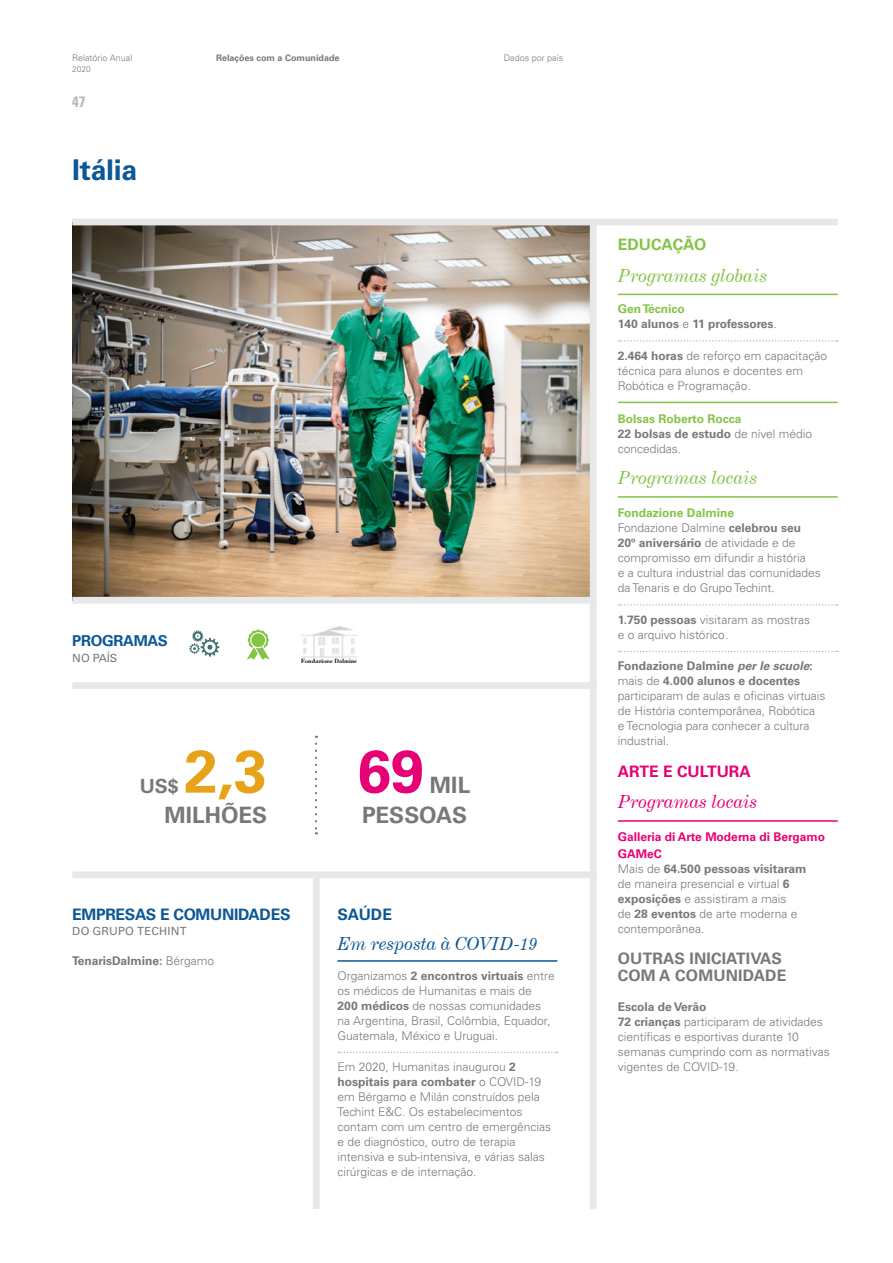
<style>
.page{position:relative;width:893px;height:1263px;background:#fff}
.page>*{position:absolute;margin:0;border:0;box-sizing:border-box;transform-origin:0 0}
.txt___texto_general{font:700 60px "Univers LT Std";color:#e6a218}
.txt___texto_general-2{font:700 60px "Univers LT Std";color:#e60275}
.txt___texto_general-3{font:700 28.5px "Univers LT Std";letter-spacing:-.01em;color:#0c5896}
.txt___texto_general-4{font:700 22.5px "Univers LT Std";color:#76787b}
.txt___texto_general-5{font:700 19.5px "Univers LT Std";color:#76787b}
.N2_Educaion_Global{font:italic 18px "Century Expanded BT";color:#83c447}
.N2_Salud_COVID{font:italic 18px "Century Expanded BT";color:#0c5896}
.N2_Cultura_Global{font:italic 18px "Century Expanded BT";color:#e60275}
.N1_Otras_iniciativ{font:700 15.75px "Univers LT Std";letter-spacing:.01em;color:#76787b}
.N1_Cartel_comunida{font:700 15.75px "Univers LT Std";letter-spacing:-.02em;color:#0c5896}
.N1_Cultura{font:700 15.75px "Univers LT Std";color:#e60275}
.N1_Educacion{font:700 15.75px "Univers LT Std";color:#83c447}
.N1_Salud{font:700 15.75px "Univers LT Std";color:#0c5896}
.N1_Cartel_comunida-2{font:700 15px "Univers LT Std";letter-spacing:-.02em;color:#0c5896}
.t1{font:700 condensed 15px "Univers LT Std";color:#b7b8bb}
.N0_Txt_FactSheet{font:300 12px/15px "Univers LT Std";color:#76787b}
.N0_Txt_FactSheet-2{font:700 12px "Univers LT Std";color:#83c447}
.N0_Txt_FactSheet-3{font:700 12px "Univers LT Std";color:#76787b}
.N0_Txt_FactSheet-4{font:700 12px/16.5px "Univers LT Std";color:#e60275}
.txt___texto_general-6{font:700 12px "Univers LT Std";color:#76787b}
.txt___texto_general-7{font:11.25px "Univers LT Std";letter-spacing:.015em;color:#76787b}
.t2{font:300 9px "Univers LT Std";color:#76787b}
.t3{font:700 9px "Univers LT Std";color:#76787b}
.t4{font:300 8.25px "Univers LT Std";color:#76787b}
.s1{font-weight:300}
.s2{font-weight:700}
.s3{font-weight:700;font-style:italic}
</style>
<div class="page">
<img style="left:72px;top:225px;width:518px;height:372px">
<div style="left:72px;top:219px;width:766px;height:6px;background:#e8e6e7"></div>
<div style="left:590px;top:225px;width:7px;height:984px;background:#e7e8e9"></div>
<hr style="left:618px;top:294px;width:220px;height:1px;background:#83c447">
<svg style="left:619px;top:340px;width:219px;height:2px"></svg>
<hr style="left:618px;top:402px;width:220px;height:1px;background:#83c447">
<hr style="left:618px;top:496px;width:220px;height:2px;background:#83c447">
<svg style="left:619px;top:604px;width:219px;height:2px"></svg>
<svg style="left:619px;top:651px;width:219px;height:1px"></svg>
<hr style="left:618px;top:820px;width:220px;height:2px;background:#e60275">
<div style="left:313px;top:873px;width:7px;height:336px;background:#e7e8e9"></div>
<div style="left:72px;top:597px;width:525px;height:7px;background:#e7e8e9"></div>
<svg style="left:247px;top:629px;width:23px;height:30px"></svg>
<img style="left:302px;top:626px;width:55px;height:37px">
<hr style="left:337px;top:960px;width:220px;height:2px;background:#0c5896">
<svg style="left:338px;top:1052px;width:220px;height:1px"></svg>
<svg style="left:189px;top:630px;width:30px;height:27px"></svg>
<div style="left:72px;top:682px;width:525px;height:7px;background:#e7e8e9"></div>
<div style="left:72px;top:871px;width:525px;height:7px;background:#e7e8e9"></div>
<svg style="left:315px;top:744px;width:2px;height:90px"></svg>
<p class="t3" style="left:216px;top:53px;width:125px">Relações com a Comunidade</p>
<p class="t2" style="left:72px;top:53px;width:62px">Relatório Anual</p>
<p class="t2" style="left:504px;top:53px;width:61px">Dados por país</p>
<p class="t4" style="left:72px;top:64px;width:20px">2020</p>
<p class="t1" style="left:72px;top:92px;width:15px">47</p>
<p class="txt___texto_general-3" style="left:72px;top:153px;width:67px">Itália</p>
<p class="N1_Cartel_comunida-2" style="left:72px;top:631px;width:97px">PROGRAMAS</p>
<p class="txt___texto_general-7" style="left:72px;top:651px;width:47px">NO PAÍS</p>
<p class="txt___texto_general" style="left:184px;top:736px;width:85px">2,3</p>
<p class="txt___texto_general-4" style="left:164px;top:802px;width:104px">MILHÕES</p>
<p class="txt___texto_general-5" style="left:140px;top:774px;width:40px">US$</p>
<p class="N1_Cartel_comunida" style="left:72px;top:905px;width:220px">EMPRESAS E COMUNIDADES</p>
<p class="txt___texto_general-7" style="left:72px;top:924px;width:116px">DO GRUPO TECHINT</p>
<p class="txt___texto_general-6" style="left:72px;top:953px;width:143px">TenarisDalmine: <span class="s1">Bérgamo</span></p>
<p class="txt___texto_general-2" style="left:358px;top:736px;width:68px">69</p>
<p class="txt___texto_general-4" style="left:430px;top:771px;width:42px">MIL</p>
<p class="txt___texto_general-4" style="left:362px;top:802px;width:106px">PESSOAS</p>
<p class="N1_Salud" style="left:337px;top:905px;width:56px">SAÚDE</p>
<p class="N2_Salud_COVID" style="left:337px;top:932px;width:202px">Em resposta à COVID-19</p>
<p class="N0_Txt_FactSheet" style="left:337px;top:968px;width:219px">Organizamos <span class="s2">2 encontros virtuais</span> entre os médicos de Humanitas e mais de <span class="s2">200 médicos</span> de nossas comunidades na Argentina, Brasil, Colômbia, Equador, Guatemala, México e Uruguai.</p>
<p class="N0_Txt_FactSheet" style="left:337px;top:1059px;width:215px">Em 2020, Humanitas inaugurou <span class="s2">2 hospitais para combater</span> o COVID-19 em Bérgamo e Milán construídos pela Techint E&amp;C. Os estabelecimentos contam com um centro de emergências e de diagnóstico, outro de terapia intensiva e sub-intensiva, e várias salas cirúrgicas e de internação.</p>
<p class="N1_Educacion" style="left:618px;top:235px;width:90px">EDUCAÇÃO</p>
<p class="N2_Educaion_Global" style="left:618px;top:264px;width:151px">Programas globais</p>
<p class="N0_Txt_FactSheet-2" style="left:618px;top:302px;width:69px">Gen Técnico</p>
<p class="N0_Txt_FactSheet-3" style="left:618px;top:317px;width:161px">140 alunos <span class="s1">e</span> 11 professores<span class="s1">.</span></p>
<p class="N0_Txt_FactSheet" style="left:618px;top:348px;width:211px"><span class="s2">2.464 horas</span> de reforço em capacitação técnica para alunos e docentes em<br>Robótica e Programação.</p>
<p class="N0_Txt_FactSheet-2" style="left:618px;top:411px;width:125px">Bolsas Roberto Rocca</p>
<p class="N0_Txt_FactSheet" style="left:618px;top:426px;width:196px"><span class="s2">22 bolsas de estudo</span> de nível médio concedidas.</p>
<p class="N2_Educaion_Global" style="left:618px;top:467px;width:141px">Programas locais</p>
<p class="N0_Txt_FactSheet-2" style="left:618px;top:506px;width:118px">Fondazione Dalmine</p>
<p class="N0_Txt_FactSheet" style="left:618px;top:520px;width:185px">Fondazione Dalmine <span class="s2">celebrou seu<br>20º aniversário</span> de atividade e de</p>
<p class="N0_Txt_FactSheet" style="left:618px;top:550px;width:190px">compromisso em difundir a história</p>
<p class="N0_Txt_FactSheet" style="left:618px;top:565px;width:205px">e a cultura industrial das comunidades da Tenaris e do Grupo Techint.</p>
<p class="N0_Txt_FactSheet" style="left:618px;top:612px;width:194px"><span class="s2">1.750 pessoas</span> visitaram as mostras e o arquivo histórico.</p>
<p class="N0_Txt_FactSheet" style="left:618px;top:658px;width:209px"><span class="s2">Fondazione Dalmine</span> <span class="s3">per le scuole</span><span class="s2">: </span>mais de <span class="s2">4.000 alunos e docentes </span>participaram de aulas e oficinas virtuais de História contemporânea, Robótica</p>
<p class="N0_Txt_FactSheet" style="left:618px;top:718px;width:193px">e Tecnologia para conhecer a cultura industrial.</p>
<p class="N1_Cultura" style="left:618px;top:762px;width:134px">ARTE E CULTURA</p>
<p class="N2_Cultura_Global" style="left:618px;top:791px;width:141px">Programas locais</p>
<p class="N0_Txt_FactSheet-4" style="left:618px;top:829px;width:209px">Galleria di Arte Moderna di Bergamo<br>GAMeC</p>
<p class="N0_Txt_FactSheet" style="left:618px;top:861px;width:190px">Mais de <span class="s2">64.500 pessoas visitaram </span>de maneira presencial e virtual <span class="s2">6 exposições</span> e assistiram a mais<br>de <span class="s2">28 eventos</span> de arte moderna e contemporânea.</p>
<p class="N1_Otras_iniciativ" style="left:618px;top:949px;width:166px">OUTRAS INICIATIVAS</p>
<p class="N1_Otras_iniciativ" style="left:618px;top:966px;width:170px">COM A COMUNIDADE</p>
<p class="N0_Txt_FactSheet-3" style="left:618px;top:999px;width:90px">Escola de Verão</p>
<p class="N0_Txt_FactSheet" style="left:618px;top:1014px;width:213px"><span class="s2">72 crianças</span> participaram de atividades científicas e esportivas durante 10 semanas cumprindo com as normativas vigentes de COVID-19.</p>
</div>
